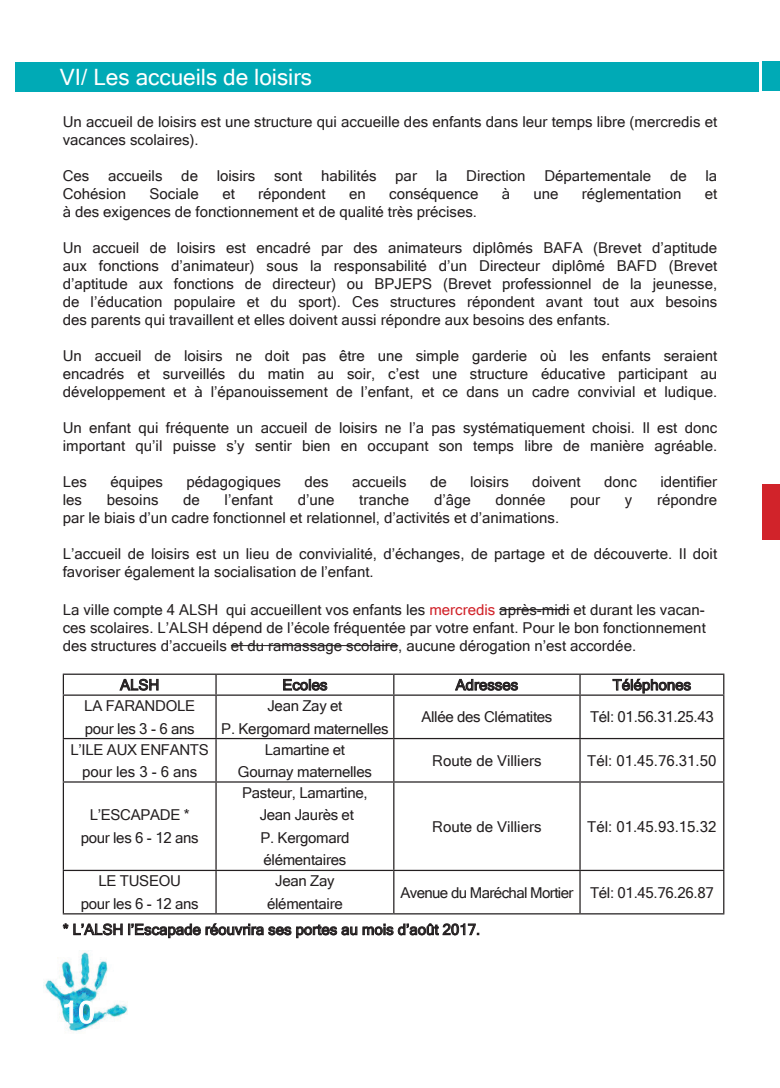
<style>
.page{position:relative;width:780px;height:1088px;background:#fff}
.page>*{position:absolute;margin:0;border:0;box-sizing:border-box;transform-origin:0 0}
.t1{font:30px "Microsoft Sans Serif";color:#fff}
.t2{font:22.5px "Microsoft Sans Serif";color:#fff}
.t3{font:15px/18px "Microsoft Sans Serif";color:#231f20}
.t4{font:15px/22.5px "Microsoft Sans Serif";letter-spacing:-.02em;color:#231f20;text-align:center}
.t5{font:15px "Microsoft Sans Serif";letter-spacing:-.04em;color:#231f20}
.s1{color:#d1232a}
</style>
<div class="page">
<div style="left:15px;top:63px;width:743px;height:29px;background:#00aab6"></div>
<hr style="left:499px;top:609px;width:70px;height:1px;background:#231f20">
<hr style="left:231px;top:645px;width:167px;height:1px;background:#231f20">
<hr style="left:63px;top:673px;width:153px;height:2px;background:#231f20">
<svg style="left:63px;top:675px;width:1px;height:19px"></svg>
<hr style="left:216px;top:673px;width:178px;height:2px;background:#231f20">
<svg style="left:215px;top:675px;width:2px;height:19px"></svg>
<hr style="left:394px;top:673px;width:186px;height:2px;background:#231f20">
<svg style="left:393px;top:675px;width:1px;height:19px"></svg>
<hr style="left:580px;top:673px;width:144px;height:2px;background:#231f20">
<svg style="left:579px;top:675px;width:1px;height:19px"></svg>
<svg style="left:723px;top:675px;width:1px;height:19px"></svg>
<hr style="left:63px;top:694px;width:153px;height:2px;background:#231f20">
<hr style="left:63px;top:696px;width:1px;height:42px;background:#231f20">
<hr style="left:216px;top:694px;width:178px;height:2px;background:#231f20">
<hr style="left:215px;top:696px;width:2px;height:42px;background:#231f20">
<hr style="left:394px;top:694px;width:186px;height:2px;background:#231f20">
<hr style="left:393px;top:696px;width:1px;height:42px;background:#231f20">
<hr style="left:580px;top:694px;width:144px;height:2px;background:#231f20">
<hr style="left:579px;top:696px;width:1px;height:42px;background:#231f20">
<hr style="left:723px;top:696px;width:1px;height:42px;background:#231f20">
<hr style="left:63px;top:738px;width:153px;height:1px;background:#231f20">
<hr style="left:63px;top:739px;width:1px;height:42px;background:#231f20">
<hr style="left:216px;top:738px;width:178px;height:1px;background:#231f20">
<hr style="left:215px;top:739px;width:2px;height:42px;background:#231f20">
<hr style="left:394px;top:738px;width:186px;height:1px;background:#231f20">
<hr style="left:393px;top:739px;width:1px;height:42px;background:#231f20">
<hr style="left:580px;top:738px;width:144px;height:1px;background:#231f20">
<hr style="left:579px;top:739px;width:1px;height:42px;background:#231f20">
<hr style="left:723px;top:739px;width:1px;height:42px;background:#231f20">
<hr style="left:63px;top:781px;width:153px;height:1px;background:#231f20">
<hr style="left:63px;top:782px;width:1px;height:88px;background:#231f20">
<hr style="left:216px;top:781px;width:178px;height:1px;background:#231f20">
<hr style="left:215px;top:782px;width:2px;height:88px;background:#231f20">
<hr style="left:394px;top:781px;width:186px;height:1px;background:#231f20">
<hr style="left:393px;top:782px;width:1px;height:88px;background:#231f20">
<hr style="left:580px;top:781px;width:144px;height:1px;background:#231f20">
<hr style="left:579px;top:782px;width:1px;height:88px;background:#231f20">
<hr style="left:723px;top:782px;width:1px;height:88px;background:#231f20">
<hr style="left:63px;top:870px;width:153px;height:1px;background:#231f20">
<hr style="left:63px;top:871px;width:1px;height:42px;background:#231f20">
<hr style="left:216px;top:870px;width:178px;height:1px;background:#231f20">
<hr style="left:215px;top:871px;width:2px;height:42px;background:#231f20">
<hr style="left:394px;top:870px;width:186px;height:1px;background:#231f20">
<hr style="left:393px;top:871px;width:1px;height:42px;background:#231f20">
<hr style="left:580px;top:870px;width:144px;height:1px;background:#231f20">
<hr style="left:579px;top:871px;width:1px;height:42px;background:#231f20">
<hr style="left:723px;top:871px;width:1px;height:42px;background:#231f20">
<hr style="left:63px;top:913px;width:153px;height:1px;background:#231f20">
<hr style="left:216px;top:913px;width:178px;height:1px;background:#231f20">
<hr style="left:394px;top:913px;width:186px;height:1px;background:#231f20">
<hr style="left:580px;top:913px;width:144px;height:1px;background:#231f20">
<svg style="left:120px;top:679px;width:38px;height:11px"></svg>
<svg style="left:283px;top:679px;width:44px;height:11px"></svg>
<svg style="left:455px;top:679px;width:63px;height:11px"></svg>
<svg style="left:612px;top:679px;width:78px;height:14px"></svg>
<svg style="left:63px;top:923px;width:59px;height:12px"></svg>
<svg style="left:128px;top:923px;width:229px;height:15px"></svg>
<svg style="left:363px;top:923px;width:116px;height:12px"></svg>
<img style="left:43px;top:951px;width:85px;height:81px">
<svg style="left:64px;top:1000px;width:9px;height:23px"></svg>
<svg style="left:79px;top:1000px;width:15px;height:24px"></svg>
<div style="left:762px;top:61px;width:18px;height:30px;background:#00aab6"></div>
<div style="left:762px;top:484px;width:18px;height:56px;background:#d1232a"></div>
<h2 class="t2" style="left:60px;top:64px;width:254px">VI/ Les accueils de loisirs</h2>
<p class="t3" style="left:63px;top:112px;width:656px">Un accueil de loisirs est une structure qui accueille des enfants dans leur temps libre (mercredis et vacances scolaires).</p>
<p class="t3" style="left:63px;top:166px;width:656px">Ces accueils de loisirs sont habilités par la Direction Départementale de la<br>Cohésion</p>
<p class="t3" style="left:150px;top:184px;width:51px">Sociale</p>
<p class="t3" style="left:222px;top:184px;width:14px">et</p>
<p class="t3" style="left:258px;top:184px;width:69px">répondent</p>
<p class="t3" style="left:349px;top:184px;width:18px">en</p>
<p class="t3" style="left:389px;top:184px;width:91px">conséquence</p>
<p class="t3" style="left:502px;top:184px;width:10px">à</p>
<p class="t3" style="left:533px;top:184px;width:27px">une</p>
<p class="t3" style="left:582px;top:184px;width:101px">réglementation</p>
<p class="t3" style="left:704px;top:184px;width:14px">et</p>
<p class="t3" style="left:63px;top:202px;width:416px">à des exigences de fonctionnement et de qualité très précises.</p>
<p class="t3" style="left:63px;top:238px;width:656px;text-align:justify">Un accueil de loisirs est encadré par des animateurs diplômés BAFA (Brevet d’aptitude aux fonctions d’animateur) sous la responsabilité d’un Directeur diplômé BAFD (Brevet d’aptitude aux fonctions de directeur) ou BPJEPS (Brevet professionnel de la jeunesse, de l’éducation populaire et du sport). Ces structures répondent avant tout aux besoins des parents qui travaillent et elles doivent aussi répondre aux besoins des enfants.</p>
<p class="t3" style="left:63px;top:346px;width:656px;text-align:justify">Un accueil de loisirs ne doit pas être une simple garderie où les enfants seraient encadrés et surveillés du matin au soir, c’est une structure éducative participant au développement et à l’épanouissement de l’enfant, et ce dans un cadre convivial et ludique.</p>
<p class="t3" style="left:63px;top:418px;width:656px">Un enfant qui fréquente un accueil de loisirs ne l’a pas systématiquement choisi. Il est donc important qu’il puisse s’y sentir bien en occupant son temps libre de manière agréable.</p>
<p class="t3" style="left:63px;top:472px;width:26px">Les</p>
<p class="t3" style="left:110px;top:472px;width:54px">équipes</p>
<p class="t3" style="left:186px;top:472px;width:96px">pédagogiques</p>
<p class="t3" style="left:304px;top:472px;width:26px">des</p>
<p class="t3" style="left:352px;top:472px;width:56px">accueils</p>
<p class="t3" style="left:430px;top:472px;width:18px">de</p>
<p class="t3" style="left:470px;top:472px;width:40px">loisirs</p>
<p class="t3" style="left:532px;top:472px;width:50px">doivent</p>
<p class="t3" style="left:604px;top:472px;width:34px">donc</p>
<p class="t3" style="left:660px;top:472px;width:58px">identifier</p>
<p class="t3" style="left:63px;top:490px;width:21px">les</p>
<p class="t3" style="left:107px;top:490px;width:53px">besoins</p>
<p class="t3" style="left:183px;top:490px;width:18px">de</p>
<p class="t3" style="left:225px;top:490px;width:50px">l’enfant</p>
<p class="t3" style="left:298px;top:490px;width:38px">d’une</p>
<p class="t3" style="left:359px;top:490px;width:52px">tranche</p>
<p class="t3" style="left:434px;top:490px;width:38px">d’âge</p>
<p class="t3" style="left:495px;top:490px;width:52px">donnée</p>
<p class="t3" style="left:570px;top:490px;width:32px">pour</p>
<p class="t3" style="left:625px;top:490px;width:9px">y</p>
<p class="t3" style="left:657px;top:490px;width:62px">répondre</p>
<p class="t3" style="left:63px;top:508px;width:498px">par le biais d’un cadre fonctionnel et relationnel, d’activités et d’animations.</p>
<p class="t3" style="left:63px;top:544px;width:656px">L’accueil de loisirs est un lieu de convivialité, d’échanges, de partage et de découverte. Il doit favoriser également la socialisation de l’enfant.</p>
<p class="t3" style="left:63px;top:600px;width:644px;text-align:justify">La ville compte 4 ALSH qui accueillent vos enfants les <span class="s1">mercredis</span> après-midi et durant les vacan&shy;ces scolaires. L’ALSH dépend de l’école fréquentée par votre enfant. Pour le bon fonctionnement des structures d’accueils et du ramassage scolaire, aucune dérogation n’est accordée.</p>
<p class="t3" style="left:120px;top:676px;width:41px">ALSH</p>
<p class="t3" style="left:282px;top:676px;width:47px">Ecoles</p>
<p class="t3" style="left:455px;top:676px;width:64px">Adresses</p>
<p class="t3" style="left:612px;top:676px;width:80px">Téléphones</p>
<p class="t4" style="left:84px;top:694px;width:112px;text-align:left">LA FARANDOLE pour les 3 - 6 ans</p>
<p class="t4" style="left:221px;top:694px;width:169px">Jean Zay et<br>P. Kergomard maternelles</p>
<p class="t4" style="left:421px;top:706px;width:133px">Allée des Clématites</p>
<p class="t4" style="left:590px;top:706px;width:125px">Tél: 01.56.31.25.43</p>
<p class="t4" style="left:71px;top:738px;width:140px">L’ILE AUX ENFANTS pour les 3 - 6 ans</p>
<p class="t4" style="left:238px;top:738px;width:135px">Lamartine et<br>Gournay maternelles</p>
<p class="t3" style="left:432px;top:751px;width:111px">Route de Villiers</p>
<p class="t3" style="left:587px;top:751px;width:131px">Tél: 01.45.76.31.50</p>
<p class="t4" style="left:81px;top:804px;width:120px">L’ESCAPADE * pour les 6 - 12 ans</p>
<p class="t4" style="left:242px;top:781px;width:127px">Pasteur, Lamartine,<br>Jean Jaurès et<br>P. Kergomard élémentaires</p>
<p class="t3" style="left:432px;top:817px;width:111px">Route de Villiers</p>
<p class="t3" style="left:587px;top:817px;width:131px">Tél: 01.45.93.15.32</p>
<p class="t4" style="left:81px;top:870px;width:120px">LE TUSEOU<br>pour les 6 - 12 ans</p>
<p class="t4" style="left:267px;top:870px;width:77px">Jean Zay élémentaire</p>
<p class="t5" style="left:400px;top:884px;width:315px">Avenue du Maréchal Mortier Tél: 01.45.76.26.87</p>
<p class="t3" style="left:63px;top:920px;width:419px">* L’ALSH l’Escapade réouvrira ses portes au mois d’août 2017.</p>
<h1 class="t1" style="left:61px;top:995px;width:35px">10</h1>
</div>
